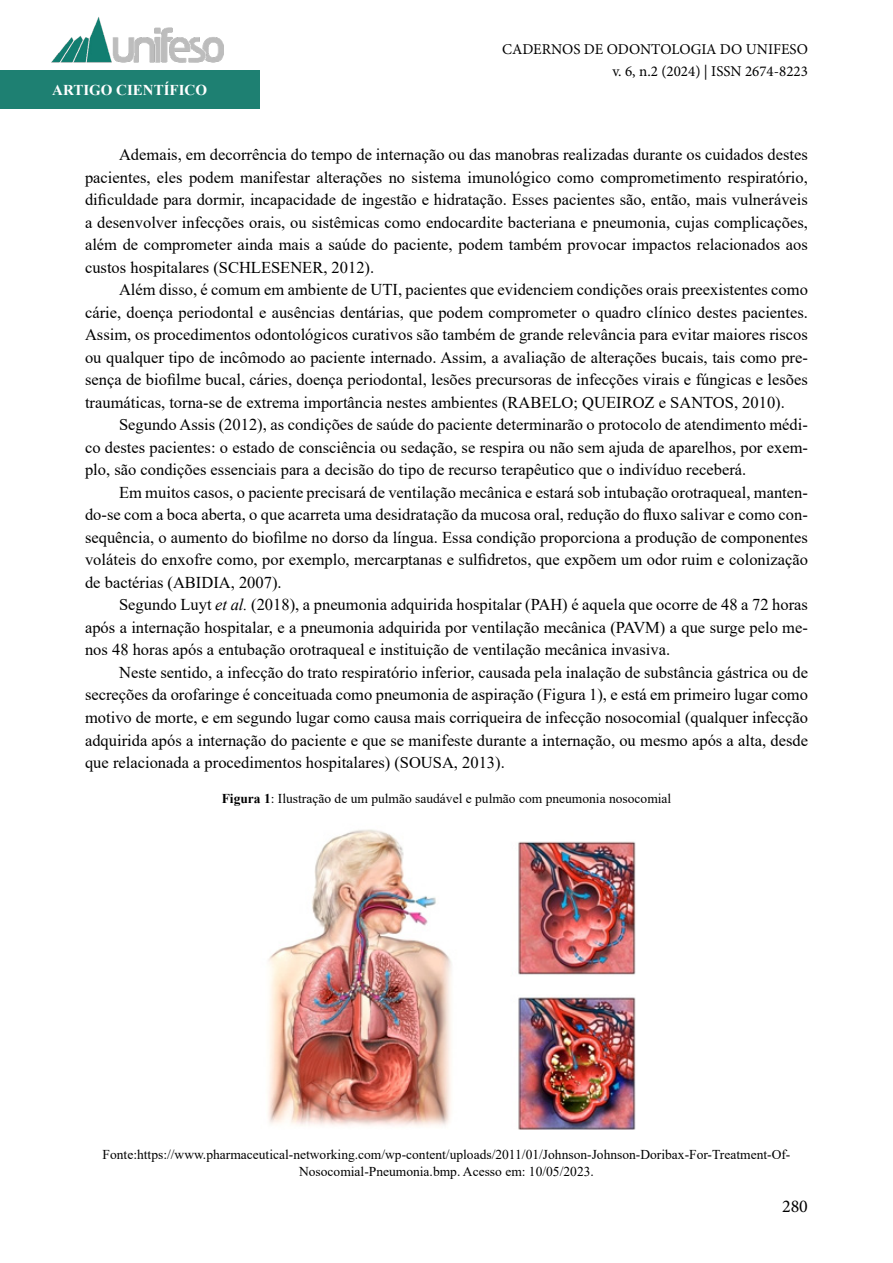
<style>
.page{position:relative;width:893px;height:1263px;background:#fff}
.page>*{position:absolute;margin:0;border:0;box-sizing:border-box;transform-origin:0 0}
.t1{font:18px "Minion Pro";color:#000}
.t2{font:16.5px/22.5px "Times New Roman";color:#000;text-align:justify}
.t3{font:15px/22.5px "Minion Pro";color:#000;text-align:right}
.t4{font:700 15px "Times New Roman";color:#fff}
.t5{font:13.5px/16.2px "Times New Roman";color:#000;text-align:center}
.s1{font-style:italic}
.s2{font-weight:700}
</style>
<div class="page">
<div style="left:0;top:71px;width:259px;height:38px;background:#1e8072"></div>
<img style="left:51px;top:17px;width:173px;height:54px">
<img style="left:268px;top:829px;width:368px;height:300px">
<p class="t4" style="left:52px;top:79px;width:156px">ARTIGO CIENTÍFICO</p>
<p class="t3" style="left:502px;top:38px;width:307px">CADERNOS DE ODONTOLOGIA DO UNIFESO v. 6, n.2 (2024) | ISSN 2674-8223</p>
<p class="t2" style="left:85px;top:143px;width:724px;text-indent:34px">Ademais, em decorrência do tempo de internação ou das manobras realizadas durante os cuidados destes pacientes, eles podem manifestar alterações no sistema imunológico como comprometimento respiratório, dificuldade para dormir, incapacidade de ingestão e hidratação. Esses pacientes são, então, mais vulneráveis a desenvolver infecções orais, ou sistêmicas como endocardite bacteriana e pneumonia, cujas complicações, além de comprometer ainda mais a saúde do paciente, podem também provocar impactos relacionados aos custos hospitalares (SCHLESENER, 2012).</p>
<p class="t2" style="left:85px;top:278px;width:724px;text-indent:34px">Além disso, é comum em ambiente de UTI, pacientes que evidenciem condições orais preexistentes como cárie, doença periodontal e ausências dentárias, que podem comprometer o quadro clínico destes pacientes.<br>Assim, os procedimentos odontológicos curativos são também de grande relevância para evitar maiores riscos ou qualquer tipo de incômodo ao paciente internado. Assim, a avaliação de alterações bucais, tais como pre&shy;sença de biofilme bucal, cáries, doença periodontal, lesões precursoras de infecções virais e fúngicas e lesões traumáticas, torna-se de extrema importância nestes ambientes (RABELO; QUEIROZ e SANTOS, 2010).</p>
<p class="t2" style="left:85px;top:413px;width:724px;text-indent:34px">Segundo Assis (2012), as condições de saúde do paciente determinarão o protocolo de atendimento médi&shy;co destes pacientes: o estado de consciência ou sedação, se respira ou não sem ajuda de aparelhos, por exem&shy;plo, são condições essenciais para a decisão do tipo de recurso terapêutico que o indivíduo receberá.</p>
<p class="t2" style="left:85px;top:481px;width:724px;text-indent:34px">Em muitos casos, o paciente precisará de ventilação mecânica e estará sob intubação orotraqueal, manten&shy;do-se com a boca aberta, o que acarreta uma desidratação da mucosa oral, redução do fluxo salivar e como con&shy;sequência, o aumento do biofilme no dorso da língua. Essa condição proporciona a produção de componentes voláteis do enxofre como, por exemplo, mercarptanas e sulfidretos, que expõem um odor ruim e colonização de bactérias (ABIDIA, 2007).</p>
<p class="t2" style="left:85px;top:593px;width:724px;text-indent:34px">Segundo Luyt <span class="s1">et al.</span> (2018), a pneumonia adquirida hospitalar (PAH) é aquela que ocorre de 48 a 72 horas após a internação hospitalar, e a pneumonia adquirida por ventilação mecânica (PAVM) a que surge pelo me&shy;nos 48 horas após a entubação orotraqueal e instituição de ventilação mecânica invasiva.</p>
<p class="t2" style="left:85px;top:661px;width:724px;text-indent:34px">Neste sentido, a infecção do trato respiratório inferior, causada pela inalação de substância gástrica ou de secreções da orofaringe é conceituada como pneumonia de aspiração (Figura 1), e está em primeiro lugar como motivo de morte, e em segundo lugar como causa mais corriqueira de infecção nosocomial (qualquer infecção adquirida após a internação do paciente e que se manifeste durante a internação, ou mesmo após a alta, desde que relacionada a procedimentos hospitalares) (SOUSA, 2013).</p>
<p class="t5" style="left:222px;top:790px;width:451px"><span class="s2">Figura 1</span>: Ilustração de um pulmão saudável e pulmão com pneumonia nosocomial</p>
<p class="t5" style="left:103px;top:1146px;width:689px">Fonte:https://www.pharmaceutical-networking.com/wp-content/uploads/2011/01/Johnson-Johnson-Doribax-For-Treatment-Of-<br>Nosocomial-Pneumonia.bmp. Acesso em: 10/05/2023.</p>
<p class="t1" style="left:782px;top:1194px;width:27px">280</p>
</div>
